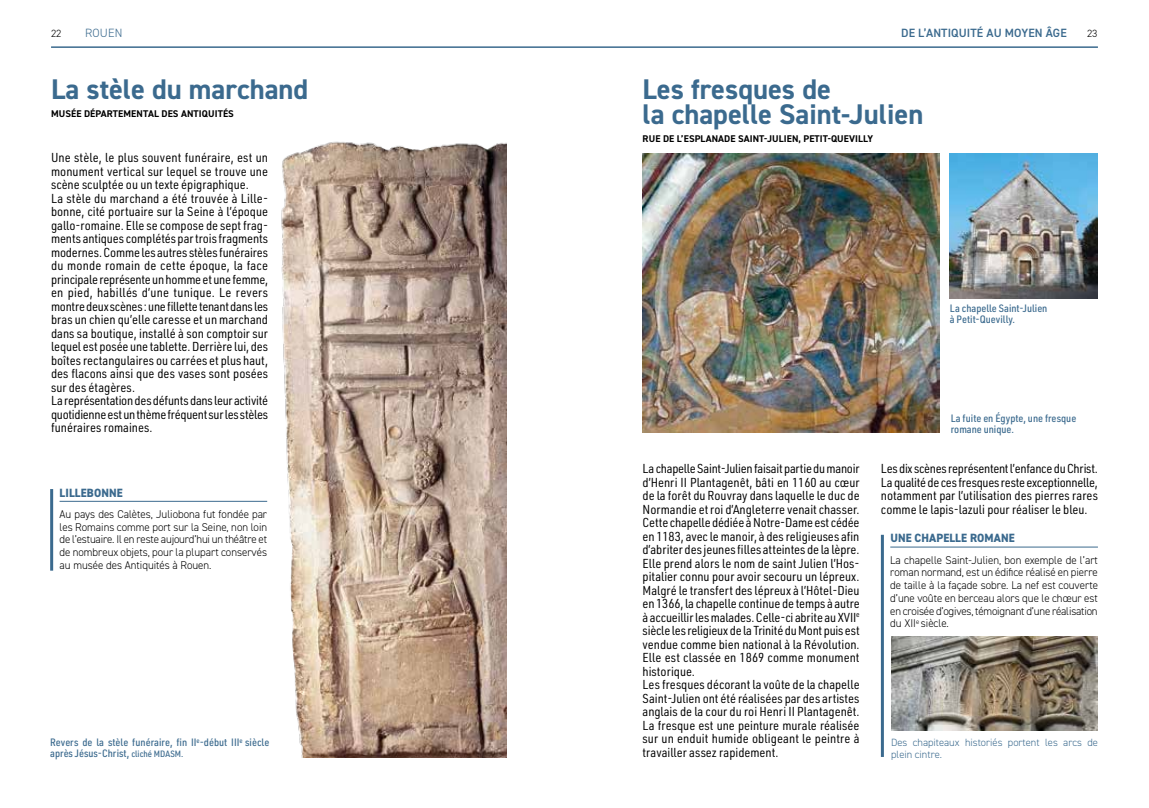
<style>
.page{position:relative;width:1149px;height:808px;background:#fff}
.page>*{position:absolute;margin:0;border:0;box-sizing:border-box;transform-origin:0 0}
.t1{font:700 28.5px/25.5px "DIN2014";color:#3b6a8e}
.t2{font:12.75px/13.5px "URWDIN Semi Cond";color:#000}
.t3{font:800 12px "DIN2014";letter-spacing:.01em;color:#3b6a8e;scale:.95 1}
.t4{font:600 12px "DIN2014";letter-spacing:.01em;color:#3b6a8e}
.t5{font:300 12px "DIN2014";letter-spacing:.01em;color:#3b6a8e}
.t6{font:300 11.25px/12.8px "DIN2014";color:#000;text-align:justify}
.t7{font:500 10.5px/11.2px "URWDIN Semi Cond";color:#3b6a8e}
.t8{font:300 10.5px/11.2px "DIN2014";color:#3b6a8e}
.t9{font:300 10.5px "DIN2014";color:#000}
.t10{font:700 9.75px "DIN2014";letter-spacing:.01em;color:#000}
.s1{font-size:9px}
</style>
<div class="page">
<img style="left:642px;top:153px;width:296px;height:280px">
<img style="left:281px;top:141px;width:225px;height:616px">
<hr style="left:60px;top:501px;width:207px;height:1px;background:#3b6a8e">
<hr style="left:890px;top:547px;width:207px;height:1px;background:#3b6a8e">
<hr style="left:50px;top:489px;width:3px;height:82px;background:#3b6a8e">
<hr style="left:880px;top:535px;width:3px;height:222px;background:#3b6a8e">
<img style="left:949px;top:153px;width:148px;height:145px">
<img style="left:891px;top:636px;width:205px;height:94px">
<hr style="left:51px;top:46px;width:1046px;height:2px;background:#3b6a8e">
<p class="t9" style="left:51px;top:27px;width:12px">22</p>
<p class="t5" style="left:85px;top:26px;width:39px">ROUEN</p>
<p class="t4" style="left:900px;top:25px;width:167px">DE L’ANTIQUITÉ AU MOYEN ÂGE</p>
<p class="t9" style="left:1086px;top:27px;width:12px">23</p>
<h1 class="t1" style="left:51px;top:76px;width:259px">La stèle du marchand</h1>
<p class="t10" style="left:51px;top:107px;width:184px">MUSÉE DÉPARTEMENTAL DES ANTIQUITÉS</p>
<p class="t2" style="left:51px;top:151px;width:219px">Une stèle, le plus souvent funéraire, est un monument vertical sur lequel se trouve une scène sculptée ou un texte épigraphique.<br>La stèle du marchand a été trouvée à Lille&shy;bonne, cité portuaire sur la Seine à l’époque gallo-romaine. Elle se compose de sept frag&shy;ments antiques complétés par trois fragments modernes. Comme les autres stèles funéraires du monde romain de cette époque, la face principale représente un homme et une femme, en pied, habillés d’une tunique. Le revers montre deux scènes : une fillette tenant dans les bras un chien qu’elle caresse et un marchand dans sa boutique, installé à son comptoir sur lequel est posée une tablette. Derrière lui, des boîtes rectangulaires ou carrées et plus haut, des flacons ainsi que des vases sont posées sur des étagères.<br>La représentation des défunts dans leur activité quotidienne est un thème fréquent sur les stèles funéraires romaines.</p>
<p class="t3" style="left:60px;top:485px;width:68px">LILLEBONNE</p>
<p class="t6" style="left:60px;top:508px;width:209px">Au pays des Calètes, Juliobona fut fondée par les Romains comme port sur la Seine, non loin de l’estuaire. Il en reste aujourd’hui un théâtre et de nombreux objets, pour la plupart conservés au musée des Antiquités à Rouen.</p>
<p class="t7" style="left:50px;top:736px;width:220px">Revers de la stèle funéraire, fin II<sup>e</sup>-début III<sup>e</sup> siècle après Jésus-Christ, <span class="s1">cliché MDASM.</span></p>
<h1 class="t1" style="left:642px;top:76px;width:282px">Les fresques de<br>la chapelle Saint-Julien</h1>
<p class="t10" style="left:642px;top:132px;width:232px">RUE DE L’ESPLANADE SAINT-JULIEN, PETIT-QUEVILLY</p>
<p class="t7" style="left:949px;top:302px;width:99px">La chapelle Saint-Julien à Petit-Quevilly.</p>
<p class="t7" style="left:950px;top:412px;width:127px">La fuite en Égypte, une fresque romane unique.</p>
<p class="t2" style="left:642px;top:462px;width:219px">La chapelle Saint-Julien faisait partie du manoir d’Henri II Plantagenêt, bâti en 1160 au cœur de la forêt du Rouvray dans laquelle le duc de Normandie et roi d’Angleterre venait chasser.<br>Cette chapelle dédiée à Notre-Dame est cédée en 1183, avec le manoir, à des religieuses afin d’abriter des jeunes filles atteintes de la lèpre.<br>Elle prend alors le nom de saint Julien l’Hos&shy;pitalier connu pour avoir secouru un lépreux.<br>Malgré le transfert des lépreux à l’Hôtel-Dieu en 1366, la chapelle continue de temps à autre à accueillir les malades. Celle-ci abrite au XVII<sup>e </sup>siècle les religieux de la Trinité du Mont puis est vendue comme bien national à la Révolution.<br>Elle est classée en 1869 comme monument historique.<br>Les fresques décorant la voûte de la chapelle Saint-Julien ont été réalisées par des artistes anglais de la cour du roi Henri II Plantagenêt.<br>La fresque est une peinture murale réalisée sur un enduit humide obligeant le peintre à travailler assez rapidement.</p>
<p class="t2" style="left:880px;top:462px;width:218px;text-align:justify">Les dix scènes représentent l’enfance du Christ.<br>La qualité de ces fresques reste exceptionnelle, notamment par l’utilisation des pierres rares comme le lapis-lazuli pour réaliser le bleu.</p>
<p class="t3" style="left:890px;top:530px;width:132px">UNE CHAPELLE ROMANE</p>
<p class="t6" style="left:890px;top:553px;width:209px">La chapelle Saint-Julien, bon exemple de l’art roman normand, est un édifice réalisé en pierre de taille à la façade sobre. La nef est couverte d’une voûte en berceau alors que le chœur est en croisée d’ogives, témoignant d’une réalisation du XII<sup>e</sup> siècle.</p>
<p class="t8" style="left:890px;top:737px;width:208px">Des chapiteaux historiés portent les arcs de plein cintre.</p>
</div>
